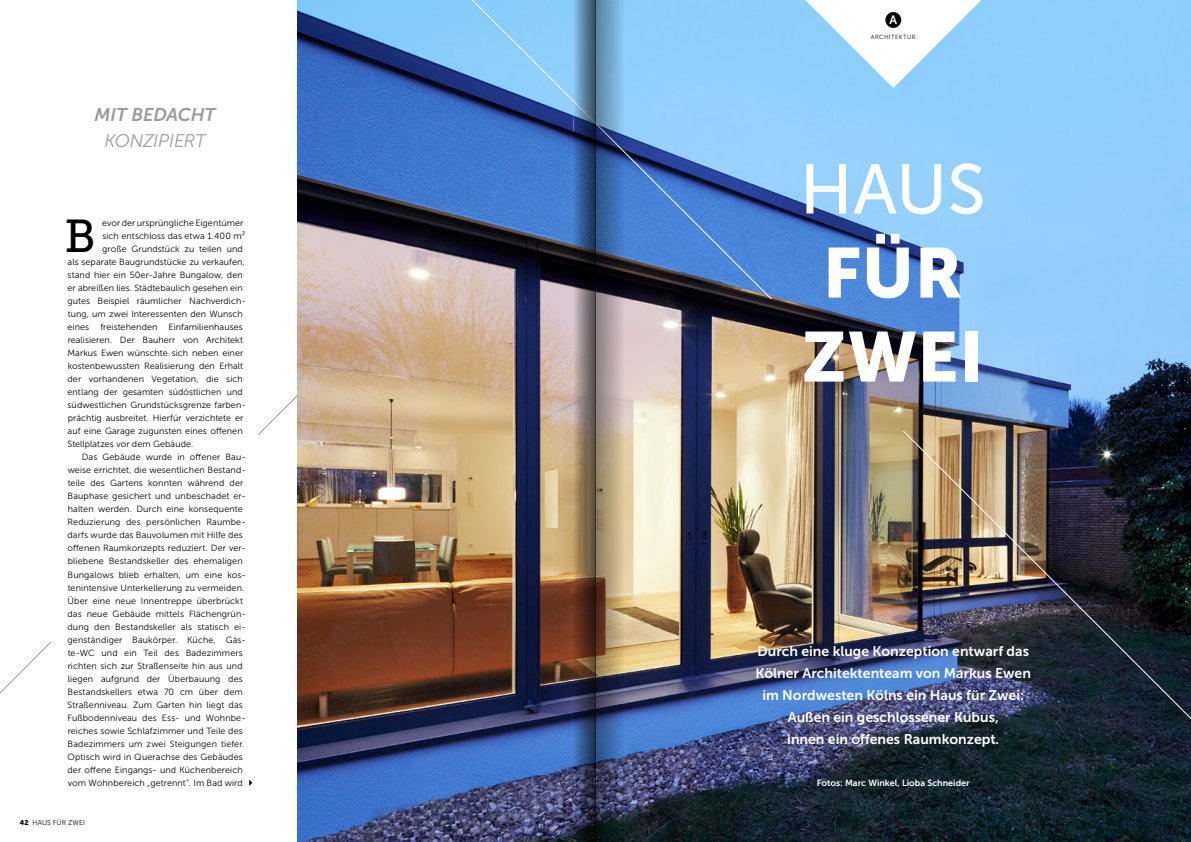
<style>
.page{position:relative;width:1191px;height:842px;background:#fff}
.page>*{position:absolute;margin:0;border:0;box-sizing:border-box;transform-origin:0 0}
.HEAD_1{font:70px/84px "Museo Sans 900";letter-spacing:.01em;color:#fff}
.Initialien{font:46px "Museo Slab 500";color:#000}
.Hevorhebungstext{font:italic 18.3px/26px "Museo Sans 700";letter-spacing:-.01em;color:#9c9c9d;text-align:center}
.Einleitung{font:14px/22px "Museo Sans 700";color:#fff;text-align:center}
.t1{font:12px "Museo Sans 700";color:#fff}
.Body_mit_Einzug{font:9px/13px "Museo Sans 300";letter-spacing:.015em;color:#000}
.Body{font:9px "Museo Sans 300";letter-spacing:.005em;color:#000}
.Fotograf{font:9px "Museo Sans 700";color:#fff}
.t2{font:7px "Museo Sans 300";letter-spacing:.015em;color:#000}
.Rubrik{font:6px "Museo Sans 300";letter-spacing:.075em;color:#000}
.s1{font-family:"Museo Sans 300"}
.s2{font-family:"Museo Sans 900"}
.s3{font-family:"Museo Sans 500"}
</style>
<div class="page">
<img style="left:298px;top:0;width:893px;height:842px">
<svg style="left:249px;top:780px;width:3px;height:6px"></svg>
<svg style="left:462px;top:0;width:542px;height:298px;background:#6fa3d8"></svg>
<svg style="left:258px;top:255px;width:40px;height:179px"></svg>
<svg style="left:0;top:642px;width:52px;height:52px"></svg>
<img style="left:882px;top:431px;width:309px;height:363px">
<svg style="left:805px;top:0;width:176px;height:88px"></svg>
<div style="left:885px;top:12px;width:16px;height:16px;background:#000;border-radius:50%"></div>
<img style="left:564px;top:0;width:31px;height:842px">
<img style="left:595px;top:0;width:31px;height:842px">
<p class="Hevorhebungstext" style="left:95px;top:102px;width:122px">MIT BEDACHT<br><span class="s1">KONZIPIERT</span></p>
<p class="Initialien" style="left:65px;top:211px;width:33px">B</p>
<p class="Body" style="left:102px;top:218px;width:142px">evor der ursprüngliche Eigentümer</p>
<p class="Body" style="left:102px;top:231px;width:145px">sich entschloss das etwa 1.400 m²</p>
<p class="Body" style="left:102px;top:244px;width:142px">große Grundstück zu teilen und</p>
<p class="Body" style="left:68px;top:257px;width:179px">als separate Baugrundstücke zu verkaufen,</p>
<p class="Body" style="left:68px;top:270px;width:177px">stand hier ein 50er-Jahre Bungalow, den</p>
<p class="Body" style="left:68px;top:283px;width:177px">er abreißen lies. Städtebaulich gesehen ein</p>
<p class="Body" style="left:68px;top:296px;width:180px">gutes Beispiel räumlicher Nachverdich-</p>
<p class="Body" style="left:68px;top:309px;width:176px">tung, um zwei Interessenten den Wunsch</p>
<p class="Body" style="left:68px;top:322px;width:177px">eines freistehenden Einfamilienhauses</p>
<p class="Body" style="left:68px;top:335px;width:177px">realisieren. Der Bauherr von Architekt</p>
<p class="Body" style="left:68px;top:348px;width:177px">Markus Ewen wünschte sich neben einer</p>
<p class="Body" style="left:68px;top:361px;width:177px">kostenbewussten Realisierung den Erhalt</p>
<p class="Body" style="left:68px;top:374px;width:177px">der vorhandenen Vegetation, die sich</p>
<p class="Body" style="left:68px;top:387px;width:177px">entlang der gesamten südöstlichen und</p>
<p class="Body" style="left:68px;top:400px;width:180px">südwestlichen Grundstücksgrenze farben-</p>
<p class="Body" style="left:68px;top:413px;width:177px">prächtig ausbreitet. Hierfür verzichtete er</p>
<p class="Body" style="left:68px;top:426px;width:177px">auf eine Garage zugunsten eines offenen</p>
<p class="Body" style="left:68px;top:439px;width:127px">Stellplatzes vor dem Gebäude.</p>
<p class="Body_mit_Einzug" style="left:67px;top:451px;width:180px;text-indent:14px">Das Gebäude wurde in offener Bau&shy;weise errichtet, die wesentlichen Bestand&shy;teile des Gartens konnten während der Bauphase gesichert und unbeschadet er&shy;halten werden. Durch eine konsequente Reduzierung des persönlichen Raumbe&shy;darfs wurde das Bauvolumen mit Hilfe des offenen Raumkonzepts reduziert. Der ver&shy;bliebene Bestandskeller des ehemaligen Bungalows blieb erhalten, um eine kos&shy;tenintensive Unterkellerung zu vermeiden.<br>Über eine neue Innentreppe überbrückt das neue Gebäude mittels Flächengrün&shy;dung den Bestandskeller als statisch ei&shy;genständiger Baukörper. Küche, Gäs&shy;te-WC und ein Teil des Badezimmers richten sich zur Straßenseite hin aus und liegen aufgrund der Überbauung des Bestandskellers etwa 70 cm über dem Straßenniveau. Zum Garten hin liegt das Fußbodenniveau des Ess- und Wohnbe&shy;reiches sowie Schlafzimmer und Teile des Badezimmers um zwei Steigungen tiefer.<br>Optisch wird in Querachse des Gebäudes der offene Eingangs- und Küchenbereich vom Wohnbereich „getrennt“. Im Bad wird</p>
<p class="t2" style="left:20px;top:818px;width:67px"><span class="s2">42</span> HAUS FÜR ZWEI</p>
<p class="t1" style="left:889px;top:13px;width:9px">A</p>
<p class="Rubrik" style="left:871px;top:34px;width:46px">ARCHITEKTUR</p>
<p class="HEAD_1" style="left:799px;top:147px;width:187px"><span class="s3">HAUS<br></span>FÜR<br>ZWEI</p>
<p class="Einleitung" style="left:755px;top:640px;width:277px">Durch eine kluge Konzeption entwarf das Kölner Architektenteam von Markus Ewen im Nordwesten Kölns ein Haus für Zwei:<br>Außen ein geschlossener Kubus,<br>innen ein offenes Raumkonzept.</p>
<p class="Fotograf" style="left:816px;top:777px;width:154px">Fotos: Marc Winkel, Lioba Schneider</p>
</div>
